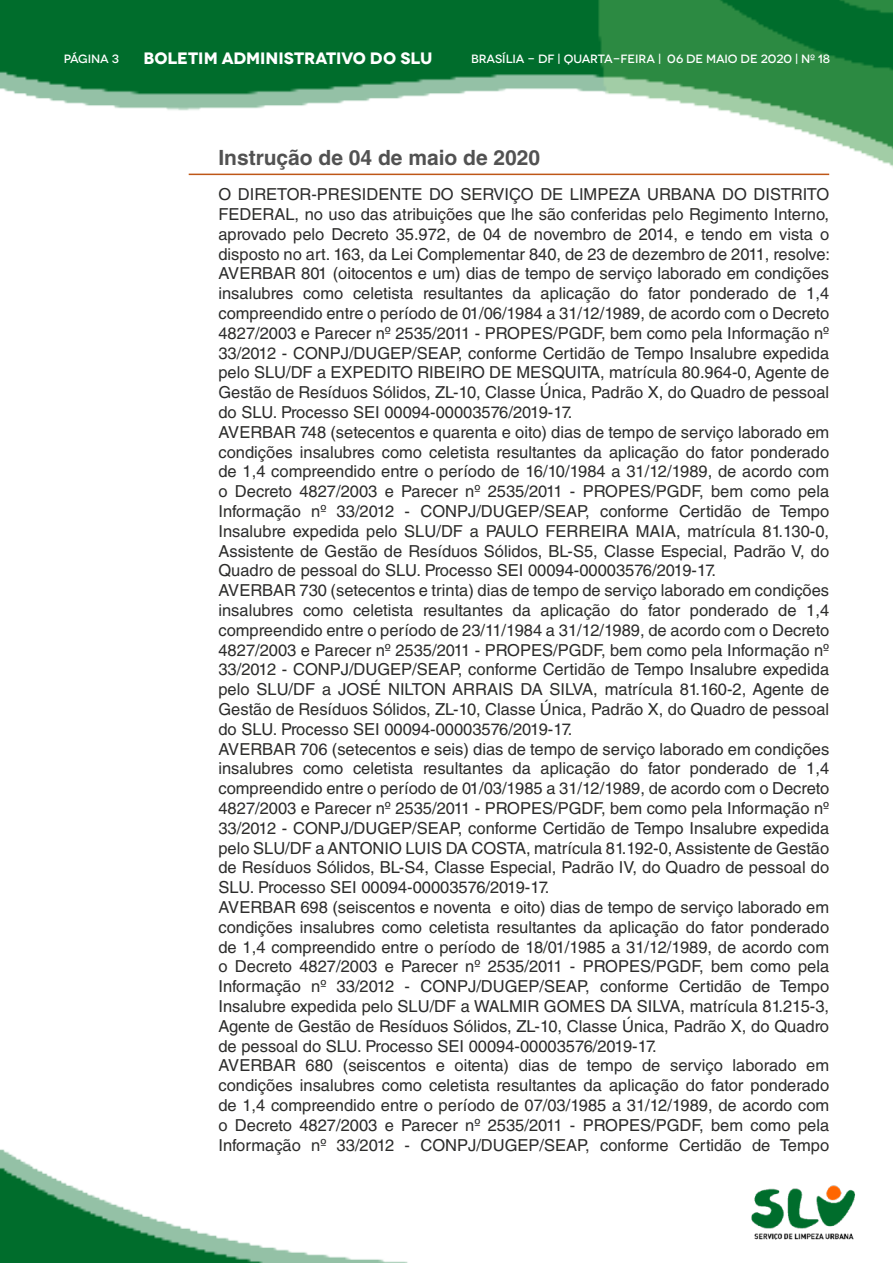
<style>
.page{position:relative;width:893px;height:1263px;background:#fff}
.page>*{position:absolute;margin:0;border:0;box-sizing:border-box;transform-origin:0 0}
.t1{font:700 21px "Helvetica LT Std";color:#525252}
.t2{font:16.5px/19.8px "Helvetica LT Std";color:#2c2c2b}
.t3{font:700 16.5px "Novecentowide";color:#fff}
.t4{font:500 12px "Novecentowide";color:#fff}
</style>
<div class="page">
<img style="left:0;top:0;width:893px;height:1263px">
<img style="left:740px;top:1180px;width:116px;height:59px">
<hr style="left:189px;top:174px;width:640px;height:1px;background:#be5717">
<p class="t4" style="left:64px;top:52px;width:57px">PÁGINA 3</p>
<p class="t3" style="left:144px;top:48px;width:291px">BOLETIM ADMINISTRATIVO DO SLU</p>
<p class="t4" style="left:471px;top:52px;width:361px">BRASÍLIA - DF | QUARTA-FEIRA | 06 DE MAIO DE 2020 | Nº 18</p>
<p class="t1" style="left:218px;top:145px;width:323px">Instrução de 04 de maio de 2020</p>
<p class="t2" style="left:218px;top:184px;width:613px">O DIRETOR-PRESIDENTE DO SERVIÇO DE LIMPEZA URBANA DO DISTRITO FEDERAL, no uso das atribuições que lhe são conferidas pelo Regimento Interno, aprovado pelo Decreto 35.972, de 04 de novembro de 2014, e tendo em vista o disposto no art. 163, da Lei Complementar 840, de 23 de dezembro de 2011, resolve:<br>AVERBAR 801 (oitocentos e um) dias de tempo de serviço laborado em condições insalubres como celetista resultantes da aplicação do fator ponderado de 1,4 compreendido entre o período de 01/06/1984 a 31/12/1989, de acordo com o Decreto 4827/2003 e Parecer nº 2535/2011 - PROPES/PGDF, bem como pela Informação nº 33/2012 - CONPJ/DUGEP/SEAP, conforme Certidão de Tempo Insalubre expedida pelo SLU/DF a EXPEDITO RIBEIRO DE MESQUITA, matrícula 80.964-0, Agente de Gestão de Resíduos Sólidos, ZL-10, Classe Única, Padrão X, do Quadro de pessoal do SLU. Processo SEI 00094-00003576/2019-17.<br>AVERBAR 748 (setecentos e quarenta e oito) dias de tempo de serviço laborado em condições insalubres como celetista resultantes da aplicação do fator ponderado de 1,4 compreendido entre o período de 16/10/1984 a 31/12/1989, de acordo com o Decreto 4827/2003 e Parecer nº 2535/2011 - PROPES/PGDF, bem como pela Informação nº 33/2012 - CONPJ/DUGEP/SEAP, conforme Certidão de Tempo Insalubre expedida pelo SLU/DF a PAULO FERREIRA MAIA, matrícula 81.130-0, Assistente de Gestão de Resíduos Sólidos, BL-S5, Classe Especial, Padrão V, do Quadro de pessoal do SLU. Processo SEI 00094-00003576/2019-17.<br>AVERBAR 730 (setecentos e trinta) dias de tempo de serviço laborado em condições insalubres como celetista resultantes da aplicação do fator ponderado de 1,4 compreendido entre o período de 23/11/1984 a 31/12/1989, de acordo com o Decreto 4827/2003 e Parecer nº 2535/2011 - PROPES/PGDF, bem como pela Informação nº 33/2012 - CONPJ/DUGEP/SEAP, conforme Certidão de Tempo Insalubre expedida pelo SLU/DF a JOSÉ NILTON ARRAIS DA SILVA, matrícula 81.160-2, Agente de Gestão de Resíduos Sólidos, ZL-10, Classe Única, Padrão X, do Quadro de pessoal do SLU. Processo SEI 00094-00003576/2019-17.<br>AVERBAR 706 (setecentos e seis) dias de tempo de serviço laborado em condições insalubres como celetista resultantes da aplicação do fator ponderado de 1,4 compreendido entre o período de 01/03/1985 a 31/12/1989, de acordo com o Decreto 4827/2003 e Parecer nº 2535/2011 - PROPES/PGDF, bem como pela Informação nº 33/2012 - CONPJ/DUGEP/SEAP, conforme Certidão de Tempo Insalubre expedida pelo SLU/DF a ANTONIO LUIS DA COSTA, matrícula 81.192-0, Assistente de Gestão de Resíduos Sólidos, BL-S4, Classe Especial, Padrão IV, do Quadro de pessoal do SLU. Processo SEI 00094-00003576/2019-17.<br>AVERBAR 698 (seiscentos e noventa e oito) dias de tempo de serviço laborado em condições insalubres como celetista resultantes da aplicação do fator ponderado de 1,4 compreendido entre o período de 18/01/1985 a 31/12/1989, de acordo com o Decreto 4827/2003 e Parecer nº 2535/2011 - PROPES/PGDF, bem como pela Informação nº 33/2012 - CONPJ/DUGEP/SEAP, conforme Certidão de Tempo Insalubre expedida pelo SLU/DF a WALMIR GOMES DA SILVA, matrícula 81.215-3, Agente de Gestão de Resíduos Sólidos, ZL-10, Classe Única, Padrão X, do Quadro de pessoal do SLU. Processo SEI 00094-00003576/2019-17.<br>AVERBAR 680 (seiscentos e oitenta) dias de tempo de serviço laborado em condições insalubres como celetista resultantes da aplicação do fator ponderado de 1,4 compreendido entre o período de 07/03/1985 a 31/12/1989, de acordo com o Decreto 4827/2003 e Parecer nº 2535/2011 - PROPES/PGDF, bem como pela Informação nº 33/2012 - CONPJ/DUGEP/SEAP, conforme Certidão de Tempo</p>
</div>
